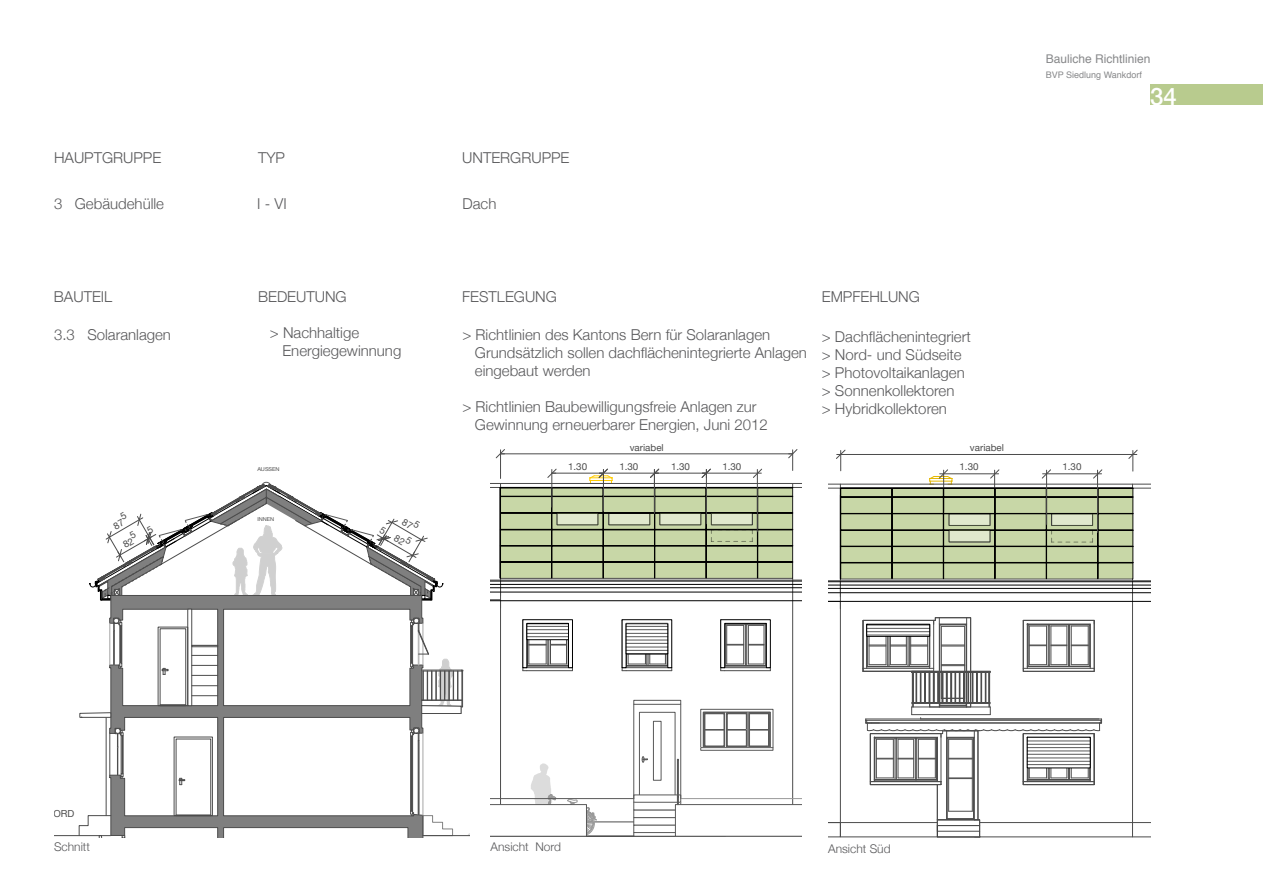
<style>
.page{position:relative;width:1263px;height:893px;background:#fff}
.page>*{position:absolute;margin:0;border:0;box-sizing:border-box;transform-origin:0 0}
.t1{font:500 24px "Helvetica Neue";color:#fff}
.t2{font:300 15px/18px "Helvetica Neue";color:#58585a}
.t3{font:300 12px "Helvetica Neue";color:#58585a}
.t4{font:12px "Helvetica";color:#87888a}
.t5{font:9.6px "Helvetica Neue";color:#4c4c4c}
.t6{font:9px "Helvetica";color:#87888a}
.t7{font:5.4px "Helvetica Neue";color:#4c4c4c;scale:1.05 1}
</style>
<div class="page">
<div style="left:1150px;top:85px;width:113px;height:20px;background:#b8cb8e"></div>
<hr style="left:1132px;top:484px;width:1px;height:353px;background:#4c4c4c">
<hr style="left:840px;top:484px;width:1px;height:125px;background:#4c4c4c">
<hr style="left:828px;top:484px;width:322px;height:1px;background:#4c4c4c">
<hr style="left:828px;top:580px;width:322px;height:1px;background:#4c4c4c">
<hr style="left:828px;top:488px;width:322px;height:1px;background:#4c4c4c">
<svg style="left:828px;top:602px;width:322px;height:236px"></svg>
<svg style="left:869px;top:626px;width:59px;height:8px"></svg>
<hr style="left:867px;top:631px;width:63px;height:1px;background:#595959">
<hr style="left:867px;top:628px;width:63px;height:1px;background:#595959">
<div style="left:867px;top:624px;width:63px;height:12px;border:1px solid #000"></div>
<hr style="left:828px;top:601px;width:322px;height:1px;background:#000">
<hr style="left:828px;top:592px;width:322px;height:1px;background:#000">
<hr style="left:828px;top:588px;width:322px;height:1px;background:#000">
<hr style="left:828px;top:585px;width:322px;height:1px;background:#000">
<hr style="left:828px;top:581px;width:322px;height:1px;background:#000">
<svg style="left:1029px;top:739px;width:59px;height:27px"></svg>
<hr style="left:1027px;top:764px;width:63px;height:1px;background:#595959">
<hr style="left:1027px;top:761px;width:63px;height:1px;background:#595959">
<hr style="left:1027px;top:758px;width:63px;height:1px;background:#595959">
<hr style="left:1027px;top:754px;width:63px;height:1px;background:#595959">
<hr style="left:1027px;top:751px;width:63px;height:1px;background:#595959">
<hr style="left:1027px;top:747px;width:63px;height:1px;background:#595959">
<hr style="left:1027px;top:744px;width:63px;height:1px;background:#595959">
<hr style="left:1027px;top:741px;width:63px;height:1px;background:#595959">
<div style="left:1027px;top:737px;width:63px;height:31px;border:1px solid #000"></div>
<svg style="left:836px;top:450px;width:302px;height:129px"></svg>
<hr style="left:792px;top:483px;width:1px;height:339px;background:#4c4c4c">
<hr style="left:500px;top:483px;width:1px;height:125px;background:#4c4c4c">
<hr style="left:491px;top:483px;width:310px;height:1px;background:#4c4c4c">
<hr style="left:491px;top:580px;width:310px;height:1px;background:#4c4c4c">
<hr style="left:491px;top:487px;width:310px;height:1px;background:#4c4c4c">
<hr style="left:491px;top:836px;width:234px;height:1px;background:#4c4c4c">
<svg style="left:491px;top:601px;width:310px;height:235px"></svg>
<hr style="left:491px;top:600px;width:310px;height:1px;background:#000">
<hr style="left:491px;top:592px;width:310px;height:1px;background:#000">
<hr style="left:491px;top:587px;width:310px;height:1px;background:#000">
<hr style="left:491px;top:584px;width:310px;height:1px;background:#000">
<hr style="left:491px;top:581px;width:310px;height:1px;background:#000">
<svg style="left:496px;top:449px;width:301px;height:130px"></svg>
<svg style="left:109px;top:600px;width:314px;height:238px"></svg>
<hr style="left:423px;top:835px;width:46px;height:1px;background:#4c4c4c">
<svg style="left:188px;top:609px;width:4px;height:97px"></svg>
<div style="left:160px;top:629px;width:26px;height:77px;border:1px solid #4c4c4c"></div>
<div style="left:158px;top:627px;width:30px;height:79px;border:1px solid #4c4c4c"></div>
<svg style="left:160px;top:704px;width:26px;height:1px"></svg>
<svg style="left:162px;top:668px;width:6px;height:7px"></svg>
<svg style="left:192px;top:695px;width:26px;height:1px"></svg>
<svg style="left:192px;top:685px;width:26px;height:1px"></svg>
<svg style="left:192px;top:675px;width:26px;height:1px"></svg>
<svg style="left:192px;top:665px;width:26px;height:1px"></svg>
<svg style="left:192px;top:655px;width:26px;height:1px"></svg>
<div style="left:192px;top:645px;width:26px;height:2px;background:#fff;border:1px solid #4c4c4c"></div>
<div style="left:174px;top:737px;width:38px;height:79px;border:1px solid #4c4c4c"></div>
<hr style="left:176px;top:815px;width:35px;height:1px;background:#4c4c4c">
<svg style="left:179px;top:778px;width:6px;height:7px"></svg>
<svg style="left:79px;top:815px;width:32px;height:23px"></svg>
<hr style="left:106px;top:717px;width:1px;height:99px;background:#4c4c4c">
<svg style="left:423px;top:815px;width:30px;height:20px"></svg>
<svg style="left:80px;top:712px;width:31px;height:5px"></svg>
<svg style="left:122px;top:835px;width:4px;height:3px"></svg>
<hr style="left:54px;top:835px;width:57px;height:1px;background:#4c4c4c">
<svg style="left:410px;top:618px;width:53px;height:96px"></svg>
<hr style="left:110px;top:623px;width:1px;height:42px;background:#a6a6a6">
<svg style="left:119px;top:663px;width:3px;height:5px"></svg>
<div style="left:120px;top:626px;width:2px;height:37px;background:#fff;border:1px solid #4c4c4c"></div>
<div style="left:121px;top:626px;width:1px;height:37px;border:1px solid #4c4c4c"></div>
<svg style="left:114px;top:618px;width:8px;height:13px"></svg>
<hr style="left:114px;top:631px;width:1px;height:34px;background:#4c4c4c">
<hr style="left:423px;top:733px;width:1px;height:82px;background:#a6a6a6">
<svg style="left:410px;top:811px;width:4px;height:5px"></svg>
<div style="left:410px;top:736px;width:3px;height:75px;background:#fff;border:1px solid #4c4c4c"></div>
<hr style="left:412px;top:736px;width:1px;height:75px;background:#fff">
<div style="left:411px;top:736px;width:1px;height:75px;border:1px solid #4c4c4c"></div>
<svg style="left:410px;top:728px;width:10px;height:13px"></svg>
<hr style="left:419px;top:741px;width:1px;height:74px;background:#4c4c4c">
<hr style="left:418px;top:741px;width:1px;height:74px;background:#4c4c4c">
<svg style="left:89px;top:482px;width:354px;height:118px"></svg>
<p class="t4" style="left:1046px;top:50px;width:106px">Bauliche Richtlinien</p>
<p class="t6" style="left:1046px;top:68px;width:98px">BVP Siedlung Wankdorf</p>
<p class="t2" style="left:54px;top:148px;width:41px">Hauptgr</p>
<p class="t2" style="left:123px;top:148px;width:40px">uppe</p>
<p class="t2" style="left:258px;top:148px;width:27px">Typ</p>
<p class="t2" style="left:462px;top:148px;width:49px">Untergr</p>
<p class="t2" style="left:531px;top:148px;width:40px">uppe</p>
<p class="t2" style="left:54px;top:194px;width:112px">3 Gebäudehülle</p>
<p class="t2" style="left:257px;top:194px;width:31px">I - VI</p>
<p class="t2" style="left:463px;top:194px;width:35px">Dach</p>
<p class="t2" style="left:54px;top:286px;width:60px">Bauteil</p>
<p class="t2" style="left:258px;top:286px;width:87px">Bedeutung</p>
<p class="t2" style="left:462px;top:286px;width:93px">Festleg ung</p>
<p class="t2" style="left:822px;top:286px;width:11px">Empf</p>
<p class="t2" style="left:860px;top:286px;width:58px">ehlung</p>
<p class="t2" style="left:54px;top:325px;width:119px">3.3 Solaranlagen</p>
<p class="t2" style="left:282px;top:322px;width:120px;text-indent:-13px">&gt; Nachhaltige<br>Energiegewinnung</p>
<p class="t2" style="left:475px;top:325px;width:334px;text-indent:-13px">&gt; Richtlinien des Kantons Bern für Solaranlagen<br>Grundsätzlich sollen dachflächenintegrierte Anlagen eingebaut werden</p>
<p class="t2" style="left:475px;top:397px;width:294px;text-indent:-13px">&gt; Richtlinien Baubewilligungsfreie Anlagen zur<br>Gewinnung erneuerbarer Energien, Juni 2012</p>
<p class="t2" style="left:822px;top:327px;width:151px">&gt; Dachflächenintegriert &gt; Nord- und Südseite &gt; Photovoltaikanlagen &gt; Sonnenkollektoren<br>&gt; Hybridkollektoren</p>
<p class="t5" style="left:630px;top:440px;width:35px">variabel</p>
<p class="t5" style="left:970px;top:441px;width:35px">variabel</p>
<p class="t7" style="left:257px;top:465px;width:23px">AUSSEN</p>
<p class="t5" style="left:568px;top:460px;width:20px">1.30</p>
<p class="t5" style="left:619px;top:460px;width:20px">1.30</p>
<p class="t5" style="left:671px;top:460px;width:20px">1.30</p>
<p class="t5" style="left:722px;top:460px;width:20px">1.30</p>
<p class="t5" style="left:960px;top:460px;width:20px">1.30</p>
<p class="t5" style="left:1062px;top:460px;width:20px">1.30</p>
<p class="t7" style="left:257px;top:515px;width:18px">INNEN</p>
<h1 class="t1" style="left:1150px;top:77px;width:28px">34</h1>
<p class="t5" style="left:47px;top:807px;width:29px">NORD</p>
<p class="t3" style="left:54px;top:837px;width:37px">Schnitt</p>
<p class="t3" style="left:491px;top:837px;width:72px">Ansicht Nord</p>
<p class="t3" style="left:828px;top:839px;width:64px">Ansicht Süd</p>
</div>
